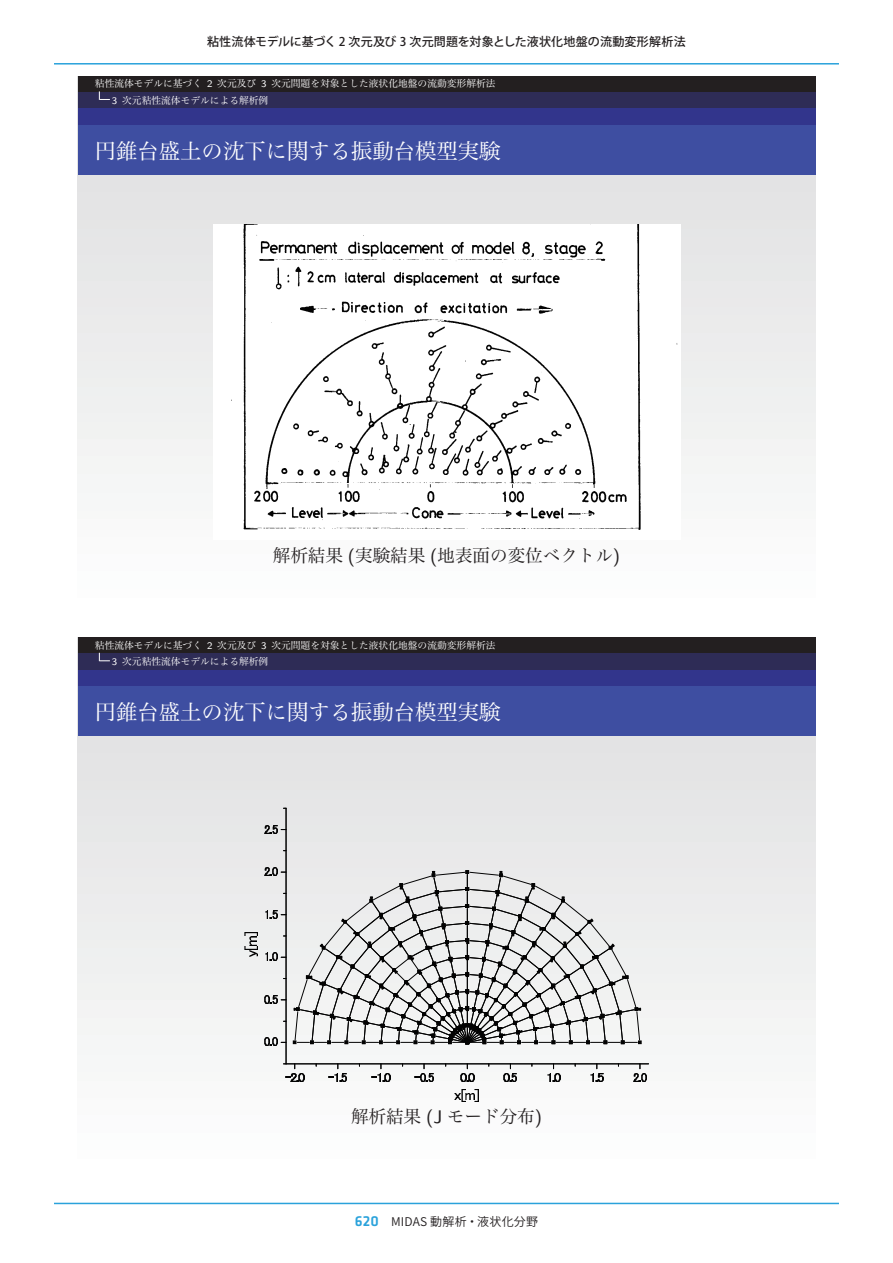
<style>
.page{position:relative;width:893px;height:1263px;background:#fff}
.page>*{position:absolute;margin:0;border:0;box-sizing:border-box;transform-origin:0 0}
.t1{font:21.3px "Hira Min Pro N W3 90 msp RKSJ H";color:#fff}
.t2{font:17.55px "Hira Min Pro N W3 90 msp RKSJ H";color:#231f20}
.t3{font:500 12px "Koz Go Pro";letter-spacing:.01em;color:#231f20}
.t4{font:12px "Source Han Sans JP";letter-spacing:.025em;color:#231f20}
.t5{font:9.75px/16.4px "Hira Min Pro N W3 90 msp RKSJ H";color:#fff}
.s1{font-family:"CMSS8";font-size:10.2px}
.s2{font-family:"CMSS9";font-size:18.3px}
.s3{font-family:"Klavika";font-weight:500;font-size:15px;color:#2aa2db}
</style>
<div class="page">
<hr style="left:54px;top:63px;width:785px;height:2px;background:#2aa2db">
<hr style="left:54px;top:1203px;width:785px;height:1px;background:#2aa2db">
<svg style="left:78px;top:174px;width:737px;height:300px"></svg>
<div style="left:78px;top:76px;width:737px;height:16px;background:#231f20"></div>
<div style="left:78px;top:92px;width:737px;height:17px;background:#2e2c56"></div>
<svg style="left:99px;top:91px;width:11px;height:9px"></svg>
<div style="left:78px;top:109px;width:737px;height:16px;background:#32358c"></div>
<div style="left:78px;top:125px;width:737px;height:49px;background:#3e4ea1"></div>
<img style="left:213px;top:224px;width:467px;height:306px">
<svg style="left:78px;top:735px;width:737px;height:367px"></svg>
<div style="left:78px;top:637px;width:737px;height:17px;background:#231f20"></div>
<div style="left:78px;top:654px;width:737px;height:16px;background:#2e2c56"></div>
<svg style="left:99px;top:653px;width:11px;height:8px"></svg>
<div style="left:78px;top:670px;width:737px;height:16px;background:#32358c"></div>
<div style="left:78px;top:686px;width:737px;height:49px;background:#3e4ea1"></div>
<svg style="left:293px;top:870px;width:349px;height:174px"></svg>
<svg style="left:245px;top:932px;width:13px;height:25px"></svg>
<svg style="left:455px;top:1089px;width:24px;height:12px"></svg>
<svg style="left:328px;top:1064px;width:19px;height:17px"></svg>
<svg style="left:371px;top:1064px;width:19px;height:17px"></svg>
<svg style="left:414px;top:1064px;width:19px;height:17px"></svg>
<svg style="left:461px;top:1064px;width:13px;height:17px"></svg>
<svg style="left:504px;top:1064px;width:13px;height:17px"></svg>
<svg style="left:547px;top:1064px;width:13px;height:17px"></svg>
<svg style="left:591px;top:1064px;width:12px;height:17px"></svg>
<svg style="left:633px;top:1064px;width:14px;height:17px"></svg>
<hr style="left:286px;top:1063px;width:363px;height:1px;background:#030303">
<svg style="left:284px;top:1063px;width:20px;height:18px"></svg>
<svg style="left:264px;top:1038px;width:22px;height:8px"></svg>
<svg style="left:264px;top:995px;width:22px;height:8px"></svg>
<svg style="left:265px;top:953px;width:21px;height:8px"></svg>
<svg style="left:265px;top:910px;width:21px;height:8px"></svg>
<svg style="left:264px;top:868px;width:22px;height:7px"></svg>
<svg style="left:264px;top:825px;width:22px;height:8px"></svg>
<hr style="left:286px;top:808px;width:1px;height:256px;background:#030303">
<p class="t3" style="left:207px;top:34px;width:480px">粘性流体モデルに基づく 2 次元及び 3 次元問題を対象とした液状化地盤の流動変形解析法</p>
<p class="t5" style="left:112px;top:75px;width:385px;text-indent:-17px">粘性流体モデルに基づく <span class="s1">2</span> 次元及び <span class="s1">3</span> 次元問題を対象とした液状化地盤の流動変形解析法<br><span class="s1">3</span> 次元粘性流体モデルによる解析例</p>
<h1 class="t1" style="left:95px;top:133px;width:407px">円錐台盛土の沈下に関する振動台模型実験</h1>
<h2 class="t2" style="left:273px;top:540px;width:349px">解析結果 <span class="s2">(</span>実験結果 <span class="s2">(</span>地表面の変位ベクトル<span class="s2">)</span></h2>
<p class="t5" style="left:112px;top:636px;width:385px;text-indent:-17px">粘性流体モデルに基づく <span class="s1">2</span> 次元及び <span class="s1">3</span> 次元問題を対象とした液状化地盤の流動変形解析法<br><span class="s1">3</span> 次元粘性流体モデルによる解析例</p>
<h1 class="t1" style="left:95px;top:694px;width:407px">円錐台盛土の沈下に関する振動台模型実験</h1>
<h2 class="t2" style="left:351px;top:1102px;width:193px">解析結果 <span class="s2">(J</span> モード分布<span class="s2">)</span></h2>
<p class="t4" style="left:355px;top:1214px;width:185px"><span class="s3">620</span> MIDAS 動解析・液状化分野</p>
</div>
